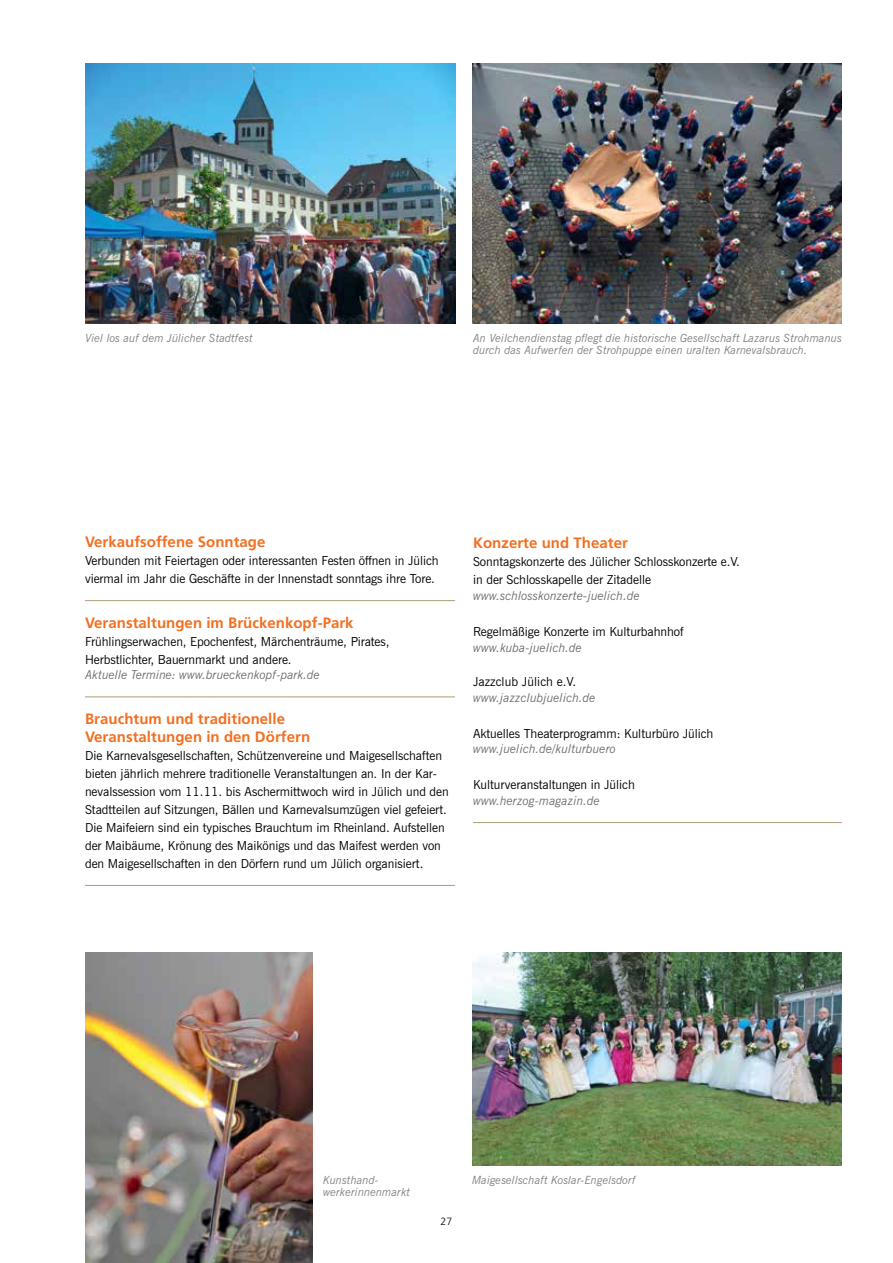
<style>
.page{position:relative;width:893px;height:1263px;background:#fff}
.page>*{position:absolute;margin:0;border:0;box-sizing:border-box;transform-origin:0 0}
.t1{font:700 15px/18px "Frutiger LT";color:#f36f21}
.t2{font:12.45px/18px "News Gothic BT";letter-spacing:-.005em;color:#000}
.t3{font:italic 12.15px "News Gothic BT";color:#6d6e71}
.t4{font:italic 11.25px/12px "News Gothic BT";color:#808285}
.t5{font:300 10.5px "Frutiger LT";color:#000}
</style>
<div class="page">
<hr style="left:85px;top:600px;width:370px;height:1px;background:#ac9e75">
<hr style="left:85px;top:696px;width:370px;height:1px;background:#ac9e75">
<hr style="left:85px;top:885px;width:370px;height:1px;background:#ac9e75">
<hr style="left:473px;top:822px;width:369px;height:1px;background:#ac9e75">
<img style="left:85px;top:63px;width:370px;height:260px">
<img style="left:472px;top:64px;width:370px;height:259px">
<img style="left:85px;top:952px;width:228px;height:311px">
<img style="left:472px;top:952px;width:370px;height:213px">
<p class="t4" style="left:85px;top:332px;width:169px">Viel los auf dem Jülicher Stadtfest</p>
<p class="t4" style="left:473px;top:332px;width:370px">An Veilchendienstag pflegt die historische Gesellschaft Lazarus Strohmanus durch das Aufwerfen der Strohpuppe einen uralten Karnevalsbrauch.</p>
<p class="t1" style="left:85px;top:533px;width:182px">Verkaufsoffene Sonntage</p>
<p class="t2" style="left:85px;top:551px;width:355px">Verbunden mit Feiertagen oder interessanten Festen öffnen in Jülich viermal im Jahr die Geschäfte in der Innenstadt sonntags ihre Tore.</p>
<p class="t1" style="left:85px;top:613px;width:270px">Veranstaltungen im Brückenkopf-Park</p>
<p class="t2" style="left:85px;top:632px;width:306px">Frühlingserwachen, Epochenfest, Märchenträume, Pirates,<br>Herbstlichter, Bauernmarkt und andere.</p>
<p class="t3" style="left:85px;top:668px;width:236px">Aktuelle Termine: www.brueckenkopf-park.de</p>
<p class="t1" style="left:85px;top:710px;width:227px">Brauchtum und traditionelle<br>Veranstaltungen in den Dörfern</p>
<p class="t2" style="left:85px;top:746px;width:365px">Die Karnevalsgesellschaften, Schützenvereine und Maigesellschaften bieten jährlich mehrere traditionelle Veranstaltungen an. In der Kar&shy;nevalssession vom 11.11. bis Aschermittwoch wird in Jülich und den Stadtteilen auf Sitzungen, Bällen und Karnevalsumzügen viel gefeiert.<br>Die Maifeiern sind ein typisches Brauchtum im Rheinland. Aufstellen der Maibäume, Krönung des Maikönigs und das Maifest werden von den Maigesellschaften in den Dörfern rund um Jülich organisiert.</p>
<p class="t1" style="left:473px;top:534px;width:156px">Konzerte und Theater</p>
<p class="t2" style="left:473px;top:553px;width:268px">Sonntagskonzerte des Jülicher Schlosskonzerte e.V. in der Schlosskapelle der Zitadelle</p>
<p class="t3" style="left:473px;top:588px;width:168px">www.schlosskonzerte-juelich.de</p>
<p class="t2" style="left:473px;top:623px;width:212px">Regelmäßige Konzerte im Kulturbahnhof</p>
<p class="t3" style="left:473px;top:640px;width:110px">www.kuba-juelich.de</p>
<p class="t2" style="left:473px;top:672px;width:105px">Jazzclub Jülich e.V.</p>
<p class="t3" style="left:473px;top:690px;width:124px">www.jazzclubjuelich.de</p>
<p class="t2" style="left:473px;top:724px;width:242px">Aktuelles Theaterprogramm: Kulturbüro Jülich</p>
<p class="t3" style="left:473px;top:741px;width:144px">www.juelich.de/kulturbuero</p>
<p class="t2" style="left:473px;top:776px;width:163px">Kulturveranstaltungen in Jülich</p>
<p class="t3" style="left:473px;top:793px;width:128px">www.herzog-magazin.de</p>
<p class="t4" style="left:323px;top:1174px;width:89px">Kunsthand&shy;werkerinnenmarkt</p>
<p class="t4" style="left:472px;top:1174px;width:165px">Maigesellschaft Koslar-Engelsdorf</p>
<p class="t5" style="left:441px;top:1215px;width:13px">27</p>
</div>
